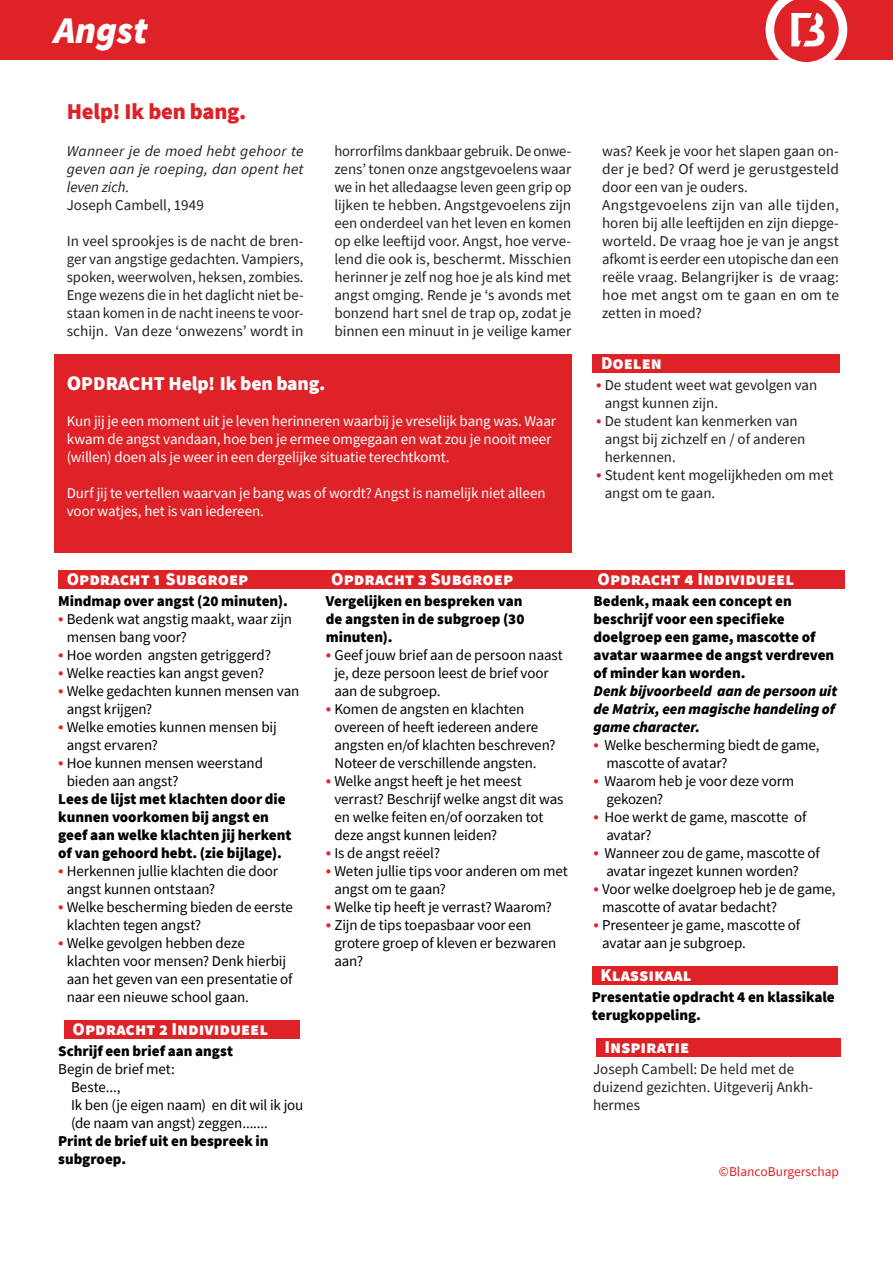
<style>
.page{position:relative;width:893px;height:1263px;background:#fff}
.page>*{position:absolute;margin:0;border:0;box-sizing:border-box;transform-origin:0 0}
.titel{font:italic 900 37.5px "Source Sans Pro";color:#fff}
.Italic{font:900 22.5px "Source Sans Pro";letter-spacing:-.01em;color:#de2227}
.kop{font:900 19.5px "Source Sans Pro";letter-spacing:-.01em;color:#fff}
.tussenkop1{font:900 18px "Source Sans Pro";color:#fff}
.Opsomming{font:15px/18px "Source Sans Pro";letter-spacing:-.005em;color:#000}
.Broodtekst{font:15px/18px "Source Sans Pro";color:#231f20;text-align:justify}
.Opsomming-2{font:900 15px/18px "Source Sans Pro";color:#000}
.kop-2{font:15px/18px "Source Sans Pro";letter-spacing:-.01em;color:#fff}
.Opsomming-3{font:italic 900 15px/18px "Source Sans Pro";letter-spacing:-.005em;color:#000}
.Broodtekst-2{font:italic 15px/18px "Source Sans Pro";letter-spacing:.01em;color:#231f20;text-align:justify}
.t1{font:13.5px "Source Sans Pro";color:#de2227}
.s1{font-size:21px}
.s2{font-size:18px;color:#de2227}
</style>
<div class="page">
<div style="left:0;top:0;width:893px;height:60px;background:#de2227"></div>
<div style="left:54px;top:354px;width:517px;height:198px;background:#de2227"></div>
<div style="left:592px;top:966px;width:246px;height:18px;background:#de2227"></div>
<div style="left:592px;top:354px;width:248px;height:18px;background:#de2227"></div>
<svg style="left:766px;top:0;width:81px;height:62px"></svg>
<div style="left:58px;top:570px;width:786px;height:18px;background:#de2227"></div>
<div style="left:596px;top:1038px;width:244px;height:18px;background:#de2227"></div>
<div style="left:64px;top:1020px;width:235px;height:18px;background:#de2227"></div>
<p class="titel" style="left:54px;top:4px;width:95px">Angst</p>
<p class="Italic" style="left:67px;top:96px;width:181px">Help! Ik ben bang.</p>
<p class="Broodtekst-2" style="left:67px;top:142px;width:238px">Wanneer je de moed hebt gehoor te geven aan je roeping, dan opent het leven zich.</p>
<p class="Broodtekst" style="left:67px;top:196px;width:139px">Joseph Cambell, 1949</p>
<p class="Broodtekst" style="left:67px;top:232px;width:238px">In veel sprookjes is de nacht de bren&shy;ger van angstige gedachten. Vampiers, spoken, weerwolven, heksen, zombies.<br>Enge wezens die in het daglicht niet be&shy;staan komen in de nacht ineens te voor&shy;schijn. Van deze ‘onwezens’ wordt in</p>
<p class="Broodtekst" style="left:334px;top:142px;width:238px">horrorfilms dankbaar gebruik. De onwe&shy;zens’ tonen onze angstgevoelens waar we in het alledaagse leven geen grip op lijken te hebben. Angstgevoelens zijn een onderdeel van het leven en komen op elke leeftijd voor. Angst, hoe verve&shy;lend die ook is, beschermt. Misschien herinner je zelf nog hoe je als kind met angst omging. Rende je ‘s avonds met bonzend hart snel de trap op, zodat je binnen een minuut in je veilige kamer</p>
<p class="kop" style="left:67px;top:370px;width:260px"><span class="s1">O</span>PDRACHT Help! Ik ben bang.</p>
<p class="kop-2" style="left:67px;top:412px;width:491px">Kun jij je een moment uit je leven herinneren waarbij je vreselijk bang was. Waar kwam de angst vandaan, hoe ben je ermee omgegaan en wat zou je nooit meer (willen) doen als je weer in een dergelijke situatie terechtkomt.</p>
<p class="kop-2" style="left:67px;top:484px;width:480px">Durf jij te vertellen waarvan je bang was of wordt? Angst is namelijk niet alleen voor watjes, het is van iedereen.</p>
<p class="Broodtekst" style="left:602px;top:142px;width:238px">was? Keek je voor het slapen gaan on&shy;der je bed? Of werd je gerustgesteld door een van je ouders.</p>
<p class="Broodtekst" style="left:602px;top:196px;width:238px">Angstgevoelens zijn van alle tijden, horen bij alle leeftijden en zijn diepge&shy;worteld. De vraag hoe je van je angst afkomt is eerder een utopische dan een reële vraag. Belangrijker is de vraag: hoe met angst om te gaan en om te zetten in moed?</p>
<p class="tussenkop1" style="left:601px;top:351px;width:62px">Doelen</p>
<p class="Broodtekst" style="left:605px;top:376px;width:214px;text-indent:-9px"><span class="s2">•</span> De student weet wat gevolgen van angst kunnen zijn.</p>
<p class="Broodtekst" style="left:605px;top:412px;width:202px;text-align:left;text-indent:-9px"><span class="s2">•</span> De student kan kenmerken van angst bij zichzelf en / of anderen herkennen.</p>
<p class="Broodtekst" style="left:605px;top:466px;width:230px;text-indent:-9px"><span class="s2">•</span> Student kent mogelijkheden om met angst om te gaan.</p>
<p class="tussenkop1" style="left:67px;top:567px;width:183px">Opdracht 1 Subgroep</p>
<p class="tussenkop1" style="left:331px;top:567px;width:183px">Opdracht 3 Subgroep</p>
<p class="tussenkop1" style="left:598px;top:567px;width:198px">Opdracht 4 Individueel</p>
<p class="Opsomming-2" style="left:58px;top:592px;width:231px">Mindmap over angst (20 minuten).</p>
<p class="Opsomming" style="left:67px;top:610px;width:227px;text-indent:-9px"><span class="s2">•</span> Bedenk wat angstig maakt, waar zijn mensen bang voor?</p>
<p class="Opsomming" style="left:58px;top:646px;width:214px"><span class="s2">•</span> Hoe worden angsten getriggerd?</p>
<p class="Opsomming" style="left:58px;top:664px;width:207px"><span class="s2">•</span> Welke reacties kan angst geven?</p>
<p class="Opsomming" style="left:67px;top:682px;width:234px;text-indent:-9px"><span class="s2">•</span> Welke gedachten kunnen mensen van angst krijgen?</p>
<p class="Opsomming" style="left:67px;top:718px;width:211px;text-indent:-9px"><span class="s2">•</span> Welke emoties kunnen mensen bij angst ervaren?</p>
<p class="Opsomming" style="left:67px;top:754px;width:198px;text-indent:-9px"><span class="s2">•</span> Hoe kunnen mensen weerstand bieden aan angst?</p>
<p class="Opsomming-2" style="left:58px;top:790px;width:235px">Lees de lijst met klachten door die kunnen voorkomen bij angst en geef aan welke klachten jij herkent of van gehoord hebt. (zie bijlage).</p>
<p class="Opsomming" style="left:67px;top:862px;width:213px;text-indent:-9px"><span class="s2">•</span> Herkennen jullie klachten die door angst kunnen ontstaan?</p>
<p class="Opsomming" style="left:67px;top:898px;width:228px;text-indent:-9px"><span class="s2">•</span> Welke bescherming bieden de eerste klachten tegen angst?</p>
<p class="Opsomming" style="left:67px;top:934px;width:227px;text-indent:-9px"><span class="s2">•</span> Welke gevolgen hebben deze klachten voor mensen? Denk hierbij aan het geven van een presentatie of naar een nieuwe school gaan.</p>
<p class="tussenkop1" style="left:73px;top:1017px;width:197px">Opdracht 2 Individueel</p>
<p class="Opsomming-2" style="left:58px;top:1042px;width:176px">Schrijf een brief aan angst</p>
<p class="Opsomming" style="left:58px;top:1060px;width:118px">Begin de brief met:</p>
<p class="Opsomming" style="left:71px;top:1078px;width:51px">Beste...,</p>
<p class="Opsomming" style="left:71px;top:1096px;width:234px">Ik ben (je eigen naam) en dit wil ik jou (de naam van angst) zeggen.......</p>
<p class="Opsomming-2" style="left:58px;top:1132px;width:212px">Print de brief uit en bespreek in subgroep.</p>
<p class="Opsomming-2" style="left:326px;top:592px;width:200px">Vergelijken en bespreken van de angsten in de subgroep (30 minuten).</p>
<p class="Opsomming" style="left:334px;top:646px;width:230px;text-indent:-9px"><span class="s2">•</span> Geef jouw brief aan de persoon naast je, deze persoon leest de brief voor aan de subgroep.</p>
<p class="Opsomming" style="left:334px;top:700px;width:223px;text-indent:-9px"><span class="s2">•</span> Komen de angsten en klachten overeen of heeft iedereen andere angsten en/of klachten beschreven?<br>Noteer de verschillende angsten.</p>
<p class="Opsomming" style="left:334px;top:772px;width:231px;text-indent:-9px"><span class="s2">•</span> Welke angst heeft je het meest verrast? Beschrijf welke angst dit was en welke feiten en/of oorzaken tot deze angst kunnen leiden?</p>
<p class="Opsomming" style="left:326px;top:844px;width:116px"><span class="s2">•</span> Is de angst reëel?</p>
<p class="Opsomming" style="left:334px;top:862px;width:235px;text-indent:-9px"><span class="s2">•</span> Weten jullie tips voor anderen om met angst om te gaan?</p>
<p class="Opsomming" style="left:326px;top:898px;width:227px"><span class="s2">•</span> Welke tip heeft je verrast? Waarom?</p>
<p class="Opsomming" style="left:334px;top:916px;width:223px;text-indent:-9px"><span class="s2">•</span> Zijn de tips toepasbaar voor een grotere groep of kleven er bezwaren aan?</p>
<p class="Opsomming-2" style="left:594px;top:592px;width:242px">Bedenk, maak een concept en beschrijf voor een specifieke doelgroep een game, mascotte of avatar waarmee de angst verdreven of minder kan worden.</p>
<p class="Opsomming-3" style="left:594px;top:682px;width:245px">Denk bijvoorbeeld aan de persoon uit de Matrix, een magische handeling of game character.</p>
<p class="Opsomming" style="left:606px;top:736px;width:215px;text-indent:-13px"><span class="s2">•</span> Welke bescherming biedt de game, mascotte of avatar?</p>
<p class="Opsomming" style="left:606px;top:772px;width:190px;text-indent:-13px"><span class="s2">•</span> Waarom heb je voor deze vorm gekozen?</p>
<p class="Opsomming" style="left:606px;top:808px;width:202px;text-indent:-13px"><span class="s2">•</span> Hoe werkt de game, mascotte of avatar?</p>
<p class="Opsomming" style="left:594px;top:844px;width:228px;text-align:center"><span class="s2">•</span> Wanneer zou de game, mascotte of avatar ingezet kunnen worden?</p>
<p class="Opsomming" style="left:602px;top:880px;width:235px;text-indent:-9px"><span class="s2">•</span> Voor welke doelgroep heb je de game, mascotte of avatar bedacht?</p>
<p class="Opsomming" style="left:602px;top:916px;width:200px;text-indent:-9px"><span class="s2">•</span> Presenteer je game, mascotte of avatar aan je subgroep.</p>
<p class="tussenkop1" style="left:600px;top:963px;width:93px">Klassikaal</p>
<p class="Opsomming-2" style="left:592px;top:988px;width:244px">Presentatie opdracht 4 en klassikale terugkoppeling.</p>
<p class="tussenkop1" style="left:604px;top:1035px;width:86px">Inspiratie</p>
<p class="Broodtekst" style="left:593px;top:1060px;width:222px;text-align:left">Joseph Cambell: De held met de duizend gezichten. Uitgeverij Ankh&shy;hermes</p>
<p class="t1" style="left:719px;top:1163px;width:122px">©BlancoBurgerschap</p>
</div>
